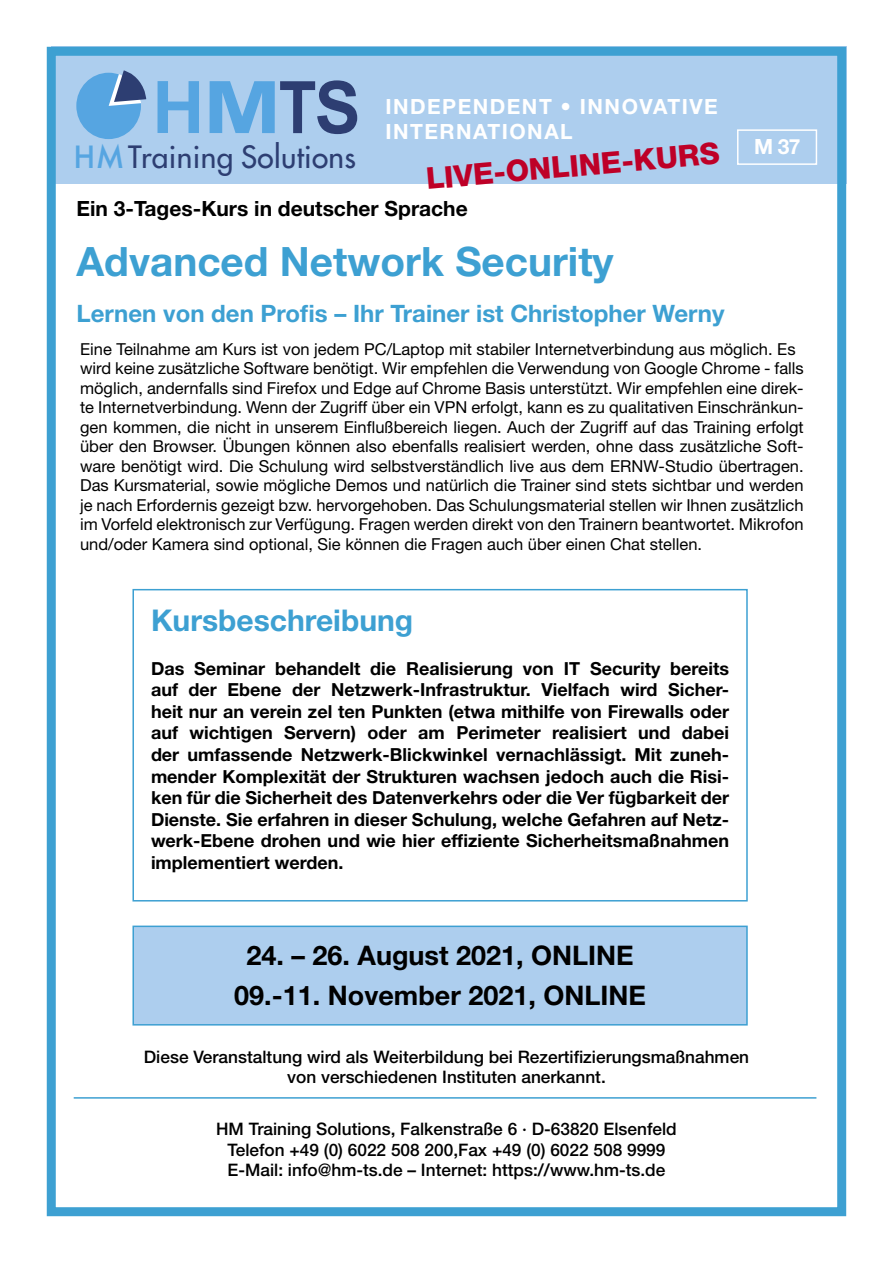
<style>
.page{position:relative;width:893px;height:1263px;background:#fff}
.page>*{position:absolute;margin:0;border:0;box-sizing:border-box;transform-origin:0 0}
.t1{font:700 72.45px "Arial";color:#56a5e1}
.t2{font:700 40.5px "Helvetica Neue LT Std";color:#3da0d2}
.t3{font:700 30px "Helvetica Neue LT Std";color:#3da0d2}
.t4{font:800 30px "Helvetica Neue LT Std";color:#be0027}
.t5{font:29.85px "Futura";letter-spacing:.01em;color:#2d3e72}
.t6{font:700 27px/40.5px "Helvetica Neue LT Std";color:#000;text-align:center}
.t7{font:700 24px "Helvetica Neue LT Std";color:#3da0d2}
.t8{font:700 21px/25.2px "Helvetica Neue LT Std";letter-spacing:.07em;color:#fff}
.t9{font:700 21px "Helvetica Neue LT Std";color:#000}
.t10{font:700 18px/21.6px "Helvetica Neue LT Std";color:#000;text-align:justify}
.t11{font:500 17.25px/20.7px "Helvetica Neue LT Std";color:#000;text-align:center}
.t12{font:16.5px/19.5px "Helvetica Neue LT Std";color:#000}
.s1{color:#2d3e72}
.s2{font-weight:500;color:#56a5e1}
</style>
<div class="page">
<div style="left:51px;top:47px;width:795px;height:137px;background:#adceee"></div>
<div style="left:47px;top:47px;width:799px;height:1169px;border:9px solid #3da0d2"></div>
<div style="left:76px;top:73px;width:65px;height:66px;background:#56a5e1;border-radius:50%"></div>
<svg style="left:109px;top:70px;width:37px;height:36px"></svg>
<div style="left:737px;top:129px;width:80px;height:36px;border:2px solid #fff"></div>
<hr style="left:74px;top:1097px;width:742px;height:2px;background:#3da0d2">
<div style="left:132px;top:589px;width:616px;height:312px;border:2px solid #3da0d2"></div>
<div style="left:133px;top:926px;width:614px;height:99px;background:#adceee"></div>
<div style="left:132px;top:925px;width:616px;height:100px;border:2px solid #3da0d2"></div>
<h1 class="t1" style="left:152px;top:60px;width:210px">HM<span class="s1">TS</span></h1>
<h3 class="t5" style="left:74px;top:137px;width:284px"><span class="s2">HM</span>Training Solutions</h3>
<p class="t8" style="left:385px;top:94px;width:334px">INDEPENDENT • INNOVATIVE<br>INTERNATIONAL</p>
<h3 class="t4" style="left:425px;top:161px;width:296px;rotate:-5deg">LIVE-ONLINE-KURS</h3>
<p class="t9" style="left:77px;top:195px;width:393px">Ein 3-Tages-Kurs in deutscher Sprache</p>
<h2 class="t2" style="left:77px;top:236px;width:539px">Advanced Network Security</h2>
<h3 class="t7" style="left:77px;top:299px;width:650px">Lernen von den Profis – Ihr Trainer ist Christopher Werny</h3>
<p class="t8" style="left:754px;top:134px;width:48px">M 37</p>
<p class="t12" style="left:80px;top:339px;width:725px">Eine Teilnahme am Kurs ist von jedem PC/Laptop mit stabiler Internetverbindung aus möglich. Es wird keine zusätzliche Software benötigt. Wir empfehlen die Verwendung von Google Chrome - falls möglich, andernfalls sind Firefox und Edge auf Chrome Basis unterstützt. Wir empfehlen eine direk&shy;te Internetverbindung. Wenn der Zugriff über ein VPN erfolgt, kann es zu qualitativen Einschränkun&shy;gen kommen, die nicht in unserem Einflußbereich liegen. Auch der Zugriff auf das Training erfolgt über den Browser. Übungen können also ebenfalls realisiert werden, ohne dass zusätzliche Soft&shy;ware benötigt wird. Die Schulung wird selbstverständlich live aus dem ERNW-Studio übertragen.<br>Das Kursmaterial, sowie mögliche Demos und natürlich die Trainer sind stets sichtbar und werden je nach Erfordernis gezeigt bzw. hervorgehoben. Das Schulungsmaterial stellen wir Ihnen zusätzlich im Vorfeld elektronisch zur Verfügung. Fragen werden direkt von den Trainern beantwortet. Mikrofon und/oder Kamera sind optional, Sie können die Fragen auch über einen Chat stellen.</p>
<h3 class="t3" style="left:151px;top:602px;width:264px">Kursbeschreibung</h3>
<p class="t10" style="left:151px;top:657px;width:580px">Das Seminar behandelt die Realisierung von IT Security bereits auf der Ebene der Netzwerk-Infrastruktur. Vielfach wird Sicher&shy;heit nur an verein zel ten Punkten (etwa mithilfe von Firewalls oder auf wichtigen Servern) oder am Perimeter realisiert und dabei der umfassende Netzwerk-Blickwinkel vernachlässigt. Mit zuneh&shy;mender Komplexität der Strukturen wachsen jedoch auch die Risi&shy;ken für die Sicherheit des Datenverkehrs oder die Ver fügbarkeit der Dienste. Sie erfahren in dieser Schulung, welche Gefahren auf Netz&shy;werk-Ebene drohen und wie hier effiziente Sicherheitsmaßnahmen implementiert werden.</p>
<h3 class="t6" style="left:234px;top:934px;width:413px">24. – 26. August 2021, ONLINE<br>09.-11. November 2021, ONLINE</h3>
<p class="t11" style="left:144px;top:1046px;width:607px">Diese Veranstaltung wird als Weiterbildung bei Rezertifizierungsmaßnahmen von verschiedenen Instituten anerkannt.</p>
<p class="t11" style="left:216px;top:1118px;width:462px">HM Training Solutions, Falkenstraße 6 · D-63820 Elsenfeld<br>Telefon +49 (0) 6022 508 200,Fax +49 (0) 6022 508 9999<br>E-Mail: info@hm-ts.de – Internet: https://www.hm-ts.de</p>
</div>
